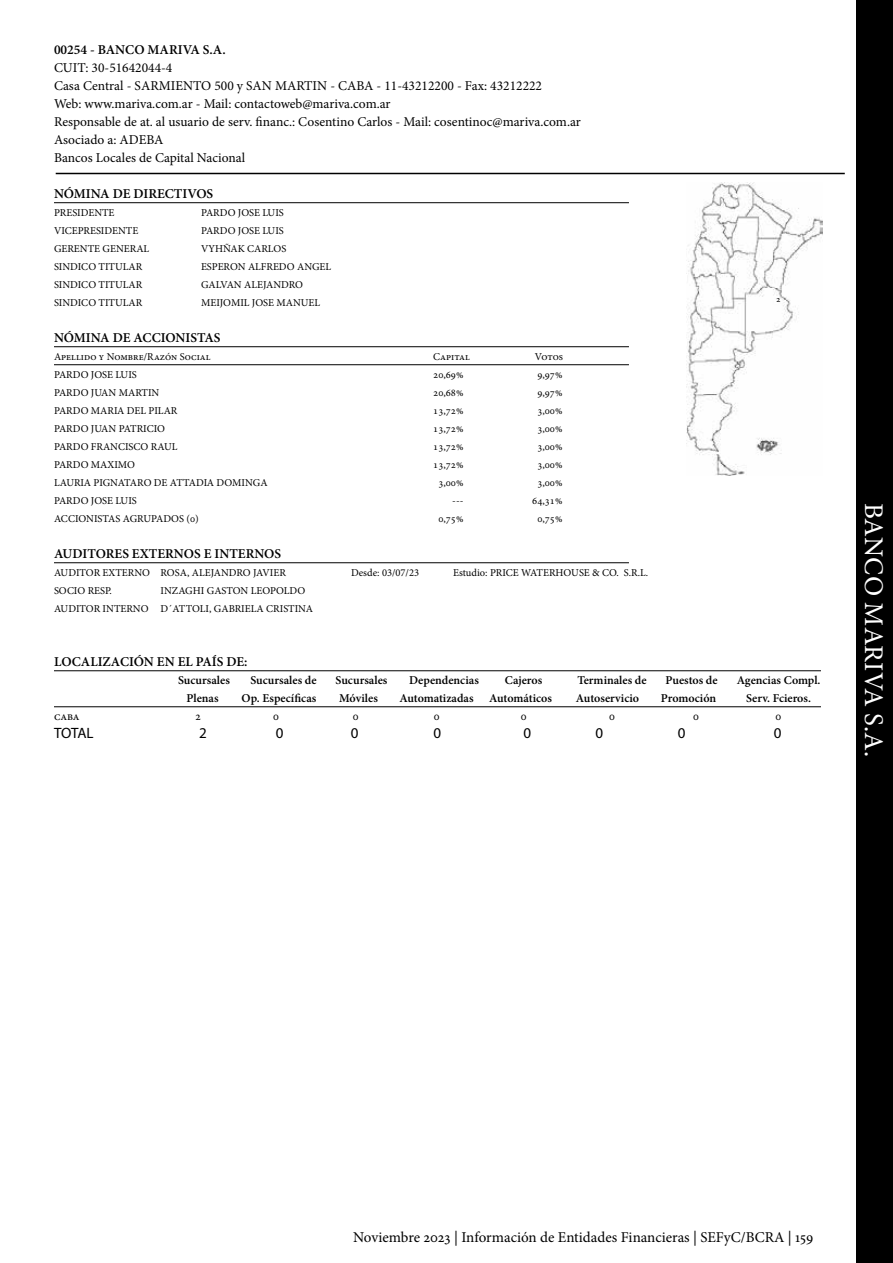
<style>
.page{position:relative;width:893px;height:1263px;background:#fff}
.page>*{position:absolute;margin:0;border:0;box-sizing:border-box;transform-origin:0 0}
.t1{font:27px "Minion Pro";color:#fff}
.t2{font:15px "Minion Pro";letter-spacing:-.005em;color:#000}
.t3{font:15px "Myriad Pro";letter-spacing:-.025em;color:#000}
.t4{font:13.5px/18px "Minion Pro";color:#000}
.t5{font:600 13.5px "Minion Pro";color:#000}
.t6{font:600 12px "Minion Pro";color:#000}
.t7{font:12px "Minion Pro";color:#000}
.t8{font:10.5px/18px "Minion Pro";color:#000}
.t9{font:9px "Minion Pro";color:#000}
</style>
<div class="page">
<div style="left:857px;top:0;width:36px;height:1263px;background:#000"></div>
<img style="left:687px;top:183px;width:135px;height:293px">
<hr style="left:56px;top:173px;width:789px;height:1px;background:#000">
<hr style="left:54px;top:202px;width:575px;height:1px;background:#000">
<hr style="left:54px;top:346px;width:575px;height:1px;background:#000">
<hr style="left:54px;top:364px;width:575px;height:1px;background:#000">
<hr style="left:54px;top:562px;width:575px;height:1px;background:#000">
<hr style="left:54px;top:670px;width:767px;height:1px;background:#000">
<hr style="left:54px;top:706px;width:767px;height:1px;background:#000">
<p class="t5" style="left:54px;top:40px;width:173px">00254 - BANCO MARIVA S.A.</p>
<p class="t4" style="left:54px;top:59px;width:528px">CUIT: 30-51642044-4<br>Casa Central - SARMIENTO 500 y SAN MARTIN - CABA - 11-43212200 - Fax: 43212222<br>Web: www.mariva.com.ar - Mail: contactoweb@mariva.com.ar<br>Responsable de at. al usuario de serv. financ.: Cosentino Carlos - Mail: cosentinoc@mariva.com.ar Asociado a: ADEBA<br>Bancos Locales de Capital Nacional</p>
<p class="t5" style="left:54px;top:184px;width:161px">NÓMINA DE DIRECTIVOS</p>
<p class="t8" style="left:54px;top:204px;width:62px">PRESIDENTE</p>
<p class="t8" style="left:201px;top:204px;width:84px">PARDO JOSE LUIS</p>
<p class="t8" style="left:54px;top:222px;width:86px">VICEPRESIDENTE</p>
<p class="t8" style="left:201px;top:222px;width:84px">PARDO JOSE LUIS</p>
<p class="t8" style="left:54px;top:240px;width:97px">GERENTE GENERAL</p>
<p class="t8" style="left:201px;top:240px;width:87px">VYHÑAK CARLOS</p>
<p class="t8" style="left:54px;top:258px;width:90px">SINDICO TITULAR</p>
<p class="t8" style="left:201px;top:258px;width:132px">ESPERON ALFREDO ANGEL</p>
<p class="t8" style="left:54px;top:276px;width:90px">SINDICO TITULAR</p>
<p class="t8" style="left:201px;top:276px;width:104px">GALVAN ALEJANDRO</p>
<p class="t8" style="left:54px;top:294px;width:90px">SINDICO TITULAR</p>
<p class="t8" style="left:201px;top:294px;width:121px">MEIJOMIL JOSE MANUEL</p>
<p class="t5" style="left:54px;top:328px;width:168px">NÓMINA DE ACCIONISTAS</p>
<p class="t8" style="left:54px;top:348px;width:158px">Apellido y Nombre/Razón Social</p>
<p class="t8" style="left:433px;top:348px;width:38px">Capital</p>
<p class="t8" style="left:535px;top:348px;width:30px">Votos</p>
<p class="t8" style="left:54px;top:366px;width:84px">PARDO JOSE LUIS</p>
<p class="t8" style="left:433px;top:366px;width:32px">20,69%</p>
<p class="t8" style="left:537px;top:366px;width:27px">9,97%</p>
<p class="t8" style="left:54px;top:384px;width:107px">PARDO JUAN MARTIN</p>
<p class="t8" style="left:433px;top:384px;width:32px">20,68%</p>
<p class="t8" style="left:537px;top:384px;width:27px">9,97%</p>
<p class="t8" style="left:54px;top:402px;width:125px">PARDO MARIA DEL PILAR</p>
<p class="t8" style="left:433px;top:402px;width:32px">13,72%</p>
<p class="t8" style="left:537px;top:402px;width:27px">3,00%</p>
<p class="t8" style="left:54px;top:420px;width:113px">PARDO JUAN PATRICIO</p>
<p class="t8" style="left:433px;top:420px;width:32px">13,72%</p>
<p class="t8" style="left:537px;top:420px;width:27px">3,00%</p>
<p class="t8" style="left:54px;top:438px;width:125px">PARDO FRANCISCO RAUL</p>
<p class="t8" style="left:433px;top:438px;width:32px">13,72%</p>
<p class="t8" style="left:537px;top:438px;width:27px">3,00%</p>
<p class="t8" style="left:54px;top:456px;width:83px">PARDO MAXIMO</p>
<p class="t8" style="left:433px;top:456px;width:32px">13,72%</p>
<p class="t8" style="left:537px;top:456px;width:27px">3,00%</p>
<p class="t8" style="left:54px;top:474px;width:215px">LAURIA PIGNATARO DE ATTADIA DOMINGA</p>
<p class="t8" style="left:438px;top:474px;width:27px">3,00%</p>
<p class="t8" style="left:537px;top:474px;width:27px">3,00%</p>
<p class="t8" style="left:54px;top:492px;width:84px">PARDO JOSE LUIS</p>
<p class="t8" style="left:452px;top:492px;width:13px">---</p>
<p class="t8" style="left:532px;top:492px;width:32px">64,31%</p>
<p class="t8" style="left:54px;top:510px;width:146px">ACCIONISTAS AGRUPADOS (0)</p>
<p class="t8" style="left:438px;top:510px;width:27px">0,75%</p>
<p class="t8" style="left:537px;top:510px;width:27px">0,75%</p>
<p class="t5" style="left:54px;top:544px;width:229px">AUDITORES EXTERNOS E INTERNOS</p>
<p class="t8" style="left:54px;top:564px;width:233px">AUDITOR EXTERNO ROSA, ALEJANDRO JAVIER</p>
<p class="t8" style="left:351px;top:564px;width:70px">Desde: 03/07/23</p>
<p class="t8" style="left:453px;top:564px;width:197px">Estudio: PRICE WATERHOUSE &amp; CO. S.R.L.</p>
<p class="t8" style="left:54px;top:582px;width:59px">SOCIO RESP.</p>
<p class="t8" style="left:54px;top:582px;width:260px;text-indent:107px">INZAGHI GASTON LEOPOLDO<br>AUDITOR INTERNO D´ATTOLI, GABRIELA CRISTINA</p>
<p class="t9" style="left:776px;top:294px;width:6px">2</p>
<p class="t5" style="left:54px;top:652px;width:195px">LOCALIZACIÓN EN EL PAÍS DE:</p>
<p class="t6" style="left:178px;top:672px;width:53px">Sucursales</p>
<p class="t6" style="left:250px;top:672px;width:68px">Sucursales de</p>
<p class="t6" style="left:336px;top:672px;width:53px">Sucursales</p>
<p class="t6" style="left:409px;top:672px;width:71px">Dependencias</p>
<p class="t6" style="left:505px;top:672px;width:39px">Cajeros</p>
<p class="t6" style="left:577px;top:672px;width:71px">Terminales de</p>
<p class="t6" style="left:665px;top:672px;width:54px">Puestos de</p>
<p class="t6" style="left:737px;top:672px;width:85px">Agencias Compl.</p>
<p class="t6" style="left:186px;top:690px;width:34px">Plenas</p>
<p class="t6" style="left:242px;top:690px;width:76px">Op. Específicas</p>
<p class="t6" style="left:339px;top:690px;width:40px">Móviles</p>
<p class="t6" style="left:399px;top:690px;width:76px">Automatizadas</p>
<p class="t6" style="left:489px;top:690px;width:64px">Automáticos</p>
<p class="t6" style="left:576px;top:690px;width:65px">Autoservicio</p>
<p class="t6" style="left:661px;top:690px;width:57px">Promoción</p>
<p class="t6" style="left:746px;top:690px;width:66px">Serv. Fcieros.</p>
<p class="t7" style="left:54px;top:708px;width:27px">CABA</p>
<p class="t7" style="left:195px;top:708px;width:7px">2</p>
<p class="t7" style="left:273px;top:708px;width:7px">0</p>
<p class="t7" style="left:353px;top:708px;width:7px">0</p>
<p class="t7" style="left:434px;top:708px;width:7px">0</p>
<p class="t7" style="left:521px;top:708px;width:7px">0</p>
<p class="t7" style="left:609px;top:708px;width:7px">0</p>
<p class="t7" style="left:693px;top:708px;width:7px">0</p>
<p class="t7" style="left:775px;top:708px;width:7px">0</p>
<h2 class="t3" style="left:54px;top:724px;width:41px">TOTAL</h2>
<h2 class="t3" style="left:199px;top:724px;width:9px">2</h2>
<h2 class="t3" style="left:276px;top:724px;width:9px">0</h2>
<h2 class="t3" style="left:351px;top:724px;width:9px">0</h2>
<h2 class="t3" style="left:433px;top:724px;width:9px">0</h2>
<h2 class="t3" style="left:523px;top:724px;width:9px">0</h2>
<h2 class="t3" style="left:595px;top:724px;width:9px">0</h2>
<h2 class="t3" style="left:678px;top:724px;width:9px">0</h2>
<h2 class="t3" style="left:774px;top:724px;width:9px">0</h2>
<h1 class="t1" style="left:892px;top:503px;width:256px;rotate:90deg">BANCO MARIVA S.A.</h1>
<h2 class="t2" style="left:353px;top:1227px;width:462px">Noviembre 2023 | Información de Entidades Financieras | SEFyC/BCRA | 159</h2>
</div>
